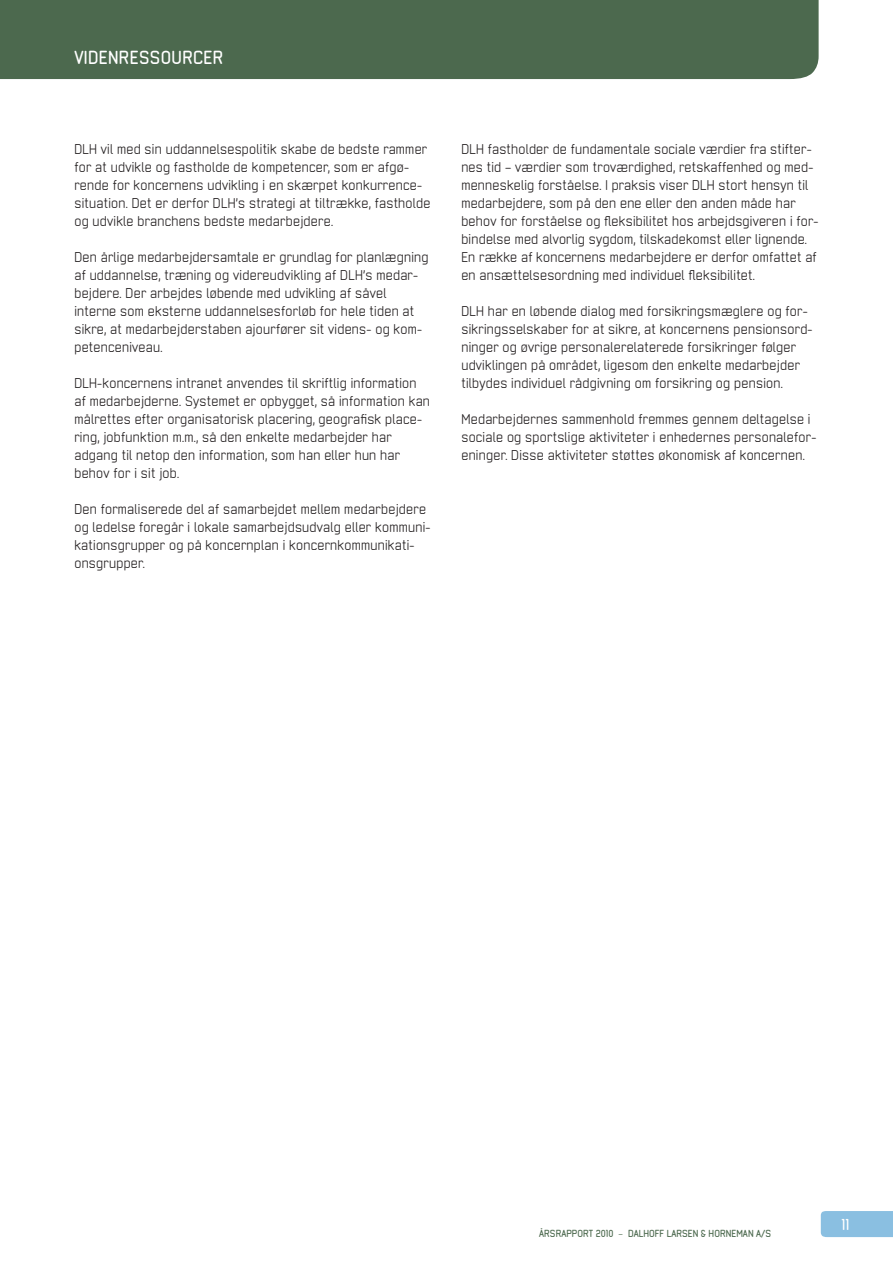
<style>
.page{position:relative;width:893px;height:1263px;background:#fff}
.page>*{position:absolute;margin:0;border:0;box-sizing:border-box;transform-origin:0 0}
.t1{font:700 18px "Neutraliser Sans";letter-spacing:.02em;color:#fff}
.t2{font:700 15px "Neutraliser Sans";color:#fff}
.t3{font:13.5px/18px "Neutraliser Sans";letter-spacing:.02em;color:#231f20}
.t4{font:700 9.75px "Neutraliser Sans";letter-spacing:.005em;color:#4c694e}
.s1{font-weight:400}
</style>
<div class="page">
<div style="left:0;top:0;width:818px;height:79px;background:#4c694e"></div>
<div style="left:821px;top:1211px;width:72px;height:26px;background:#8abfe1"></div>
<h1 class="t1" style="left:74px;top:51px;width:150px">VIDENRESSOURCER</h1>
<p class="t3" style="left:74px;top:141px;width:358px">DLH vil med sin uddannelsespolitik skabe de bedste rammer for at udvikle og fastholde de kompetencer, som er afgø&shy;rende for koncernens udvikling i en skærpet konkurrence&shy;situation. Det er derfor DLH’s strategi at tiltrække, fastholde og udvikle branchens bedste medarbejdere.</p>
<p class="t3" style="left:74px;top:249px;width:356px">Den årlige medarbejdersamtale er grundlag for planlægning af uddannelse, træning og videreudvikling af DLH’s medar&shy;bejdere. Der arbejdes løbende med udvikling af såvel interne som eksterne uddannelsesforløb for hele tiden at sikre, at medarbejderstaben ajourfører sit videns- og kom&shy;petenceniveau.</p>
<p class="t3" style="left:74px;top:375px;width:357px">DLH-koncernens intranet anvendes til skriftlig information af medarbejderne. Systemet er opbygget, så information kan målrettes efter organisatorisk placering, geografisk place&shy;ring, jobfunktion m.m., så den enkelte medarbejder har adgang til netop den information, som han eller hun har behov for i sit job.</p>
<p class="t3" style="left:74px;top:501px;width:358px">Den formaliserede del af samarbejdet mellem medarbejdere og ledelse foregår i lokale samarbejdsudvalg eller kommuni&shy;kationsgrupper og på koncernplan i koncernkommunikati&shy;onsgrupper.</p>
<p class="t3" style="left:461px;top:141px;width:359px">DLH fastholder de fundamentale sociale værdier fra stifter&shy;nes tid – værdier som troværdighed, retskaffenhed og med&shy;menneskelig forståelse. I praksis viser DLH stort hensyn til medarbejdere, som på den ene eller den anden måde har behov for forståelse og fleksibilitet hos arbejdsgiveren i for&shy;bindelse med alvorlig sygdom, tilskadekomst eller lignende.<br>En række af koncernens medarbejdere er derfor omfattet af en ansættelsesordning med individuel fleksibilitet.</p>
<p class="t3" style="left:461px;top:303px;width:353px">DLH har en løbende dialog med forsikringsmæglere og for&shy;sikringsselskaber for at sikre, at koncernens pensionsord&shy;ninger og øvrige personalerelaterede forsikringer følger udviklingen på området, ligesom den enkelte medarbejder tilbydes individuel rådgivning om forsikring og pension.</p>
<p class="t3" style="left:461px;top:411px;width:356px">Medarbejdernes sammenhold fremmes gennem deltagelse i sociale og sportslige aktiviteter i enhedernes personalefor&shy;eninger. Disse aktiviteter støttes økonomisk af koncernen.</p>
<p class="t4" style="left:539px;top:1230px;width:233px">ÅRSRAPPORT 2010 <span class="s1">–</span> DALHOFF LARSEN &amp; HORNEMAN A/S</p>
<p class="t2" style="left:841px;top:1219px;width:10px">11</p>
</div>
